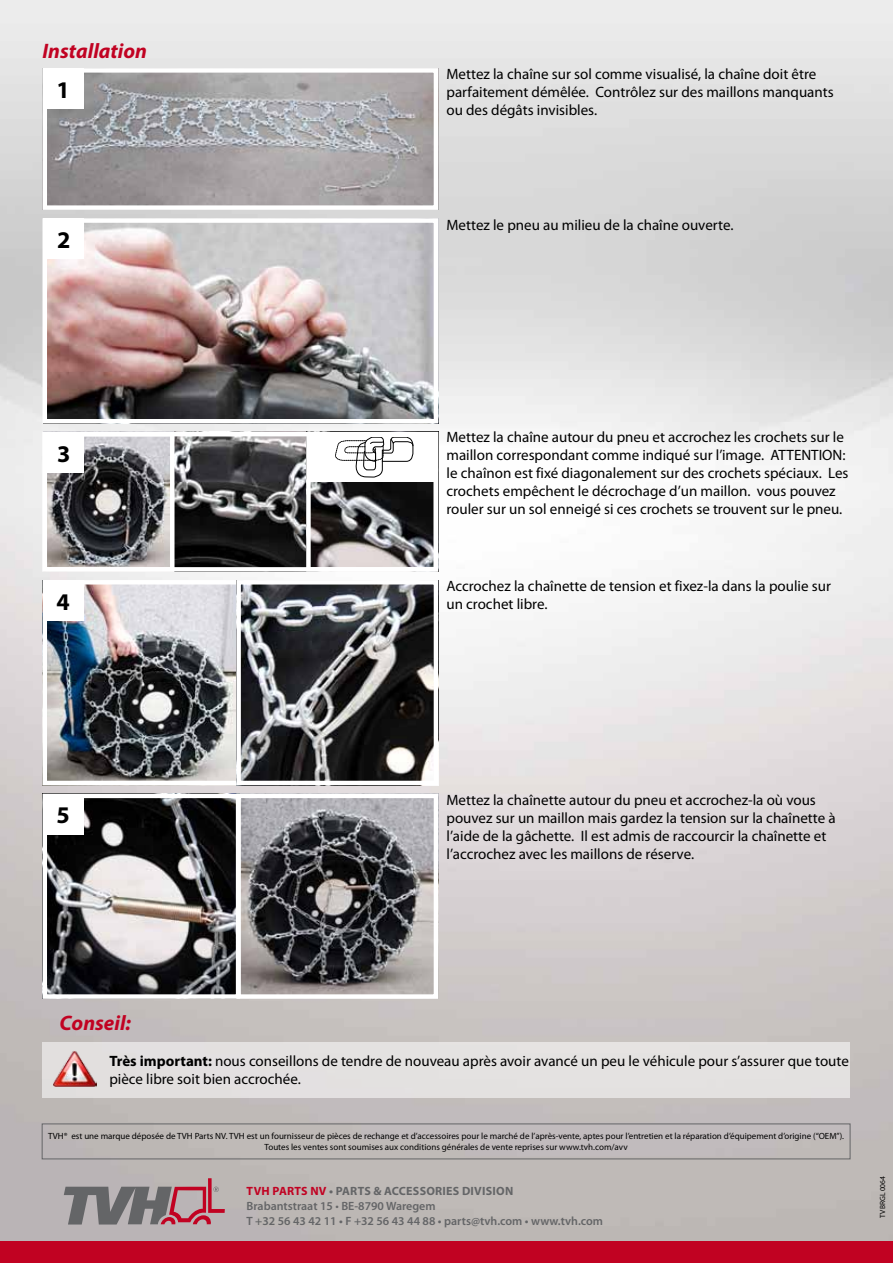
<style>
.page{position:relative;width:893px;height:1263px;background:#fff}
.page>*{position:absolute;margin:0;border:0;box-sizing:border-box;transform-origin:0 0}
.t1{font:700 24px "Myriad Pro";color:#000}
.t2{font:italic 700 21px "Myriad Pro";color:#c10222}
.t3{font:15px/18px "Myriad Pro";color:#000}
.t4{font:600 12px/15px "Myriad Pro";color:#646567}
.t5{font:700 12px "Myriad Pro";letter-spacing:.035em;color:#c10222}
.t6{font:9px/10.8px "Myriad Pro";color:#000;text-align:center}
.t7{font:7.5px "Myriad Pro";color:#000}
.s1{font-weight:700}
.s2{font-weight:400}
.s3{color:#646567}
</style>
<div class="page">
<img style="left:0;top:0;width:893px;height:1242px">
<div style="left:0;top:1242px;width:893px;height:21px;background:#c10222"></div>
<img style="left:48px;top:73px;width:385px;height:132px">
<img style="left:48px;top:223px;width:385px;height:195px">
<img style="left:48px;top:585px;width:188px;height:195px">
<div style="left:43px;top:580px;width:201px;height:205px;border:4px solid #fff"></div>
<img style="left:48px;top:437px;width:385px;height:130px">
<img style="left:241px;top:585px;width:192px;height:195px">
<div style="left:236px;top:580px;width:202px;height:205px;border:4px solid #fff"></div>
<img style="left:48px;top:799px;width:385px;height:195px">
<div style="left:43px;top:794px;width:197px;height:205px;border:4px solid #fff"></div>
<div style="left:236px;top:794px;width:202px;height:205px;border:4px solid #fff"></div>
<div style="left:43px;top:68px;width:41px;height:41px;background:#fff"></div>
<div style="left:43px;top:218px;width:41px;height:41px;background:#fff"></div>
<div style="left:43px;top:432px;width:41px;height:41px;background:#fff"></div>
<div style="left:43px;top:580px;width:41px;height:41px;background:#fff"></div>
<div style="left:43px;top:794px;width:41px;height:41px;background:#fff"></div>
<div style="left:42px;top:1123px;width:808px;height:36px;border:1px solid #646567"></div>
<svg style="left:64px;top:1178px;width:161px;height:46px;background:#9b858a"></svg>
<div style="left:43px;top:1042px;width:807px;height:55px;background:#e3e1e1"></div>
<img style="left:53px;top:1051px;width:44px;height:35px">
<div style="left:43px;top:68px;width:395px;height:142px;border:4px solid #fff"></div>
<div style="left:43px;top:218px;width:395px;height:205px;border:4px solid #fff"></div>
<div style="left:43px;top:432px;width:395px;height:140px;border:4px solid #fff"></div>
<div style="left:43px;top:432px;width:132px;height:140px;border:4px solid #fff"></div>
<div style="left:306px;top:432px;width:132px;height:140px;border:4px solid #fff"></div>
<div style="left:307px;top:433px;width:131px;height:48px;background:#fff"></div>
<svg style="left:335px;top:437px;width:78px;height:40px"></svg>
<h2 class="t2" style="left:43px;top:40px;width:106px">Installation</h2>
<h1 class="t1" style="left:56px;top:76px;width:15px">1</h1>
<h1 class="t1" style="left:57px;top:227px;width:15px">2</h1>
<h1 class="t1" style="left:57px;top:440px;width:15px">3</h1>
<h1 class="t1" style="left:56px;top:588px;width:15px">4</h1>
<p class="t3" style="left:446px;top:66px;width:389px">Mettez la chaîne sur sol comme visualisé, la chaîne doit être parfaitement démêlée. Contrôlez sur des maillons manquants ou des dégâts invisibles.</p>
<p class="t3" style="left:446px;top:216px;width:288px">Mettez le pneu au milieu de la chaîne ouverte.</p>
<p class="t3" style="left:446px;top:428px;width:404px">Mettez la chaîne autour du pneu et accrochez les crochets sur le maillon correspondant comme indiqué sur l’image. ATTENTION: le chaînon est fixé diagonalement sur des crochets spéciaux. Les crochets empêchent le décrochage d’un maillon. vous pouvez rouler sur un sol enneigé si ces crochets se trouvent sur le pneu.</p>
<p class="t3" style="left:446px;top:577px;width:386px">Accrochez la chaînette de tension et fixez-la dans la poulie sur un crochet libre.</p>
<h1 class="t1" style="left:56px;top:802px;width:15px">5</h1>
<p class="t3" style="left:446px;top:791px;width:391px">Mettez la chaînette autour du pneu et accrochez-la où vous pouvez sur un maillon mais gardez la tension sur la chaînette à l’aide de la gâchette. Il est admis de raccourcir la chaînette et l’accrochez avec les maillons de réserve.</p>
<h2 class="t2" style="left:60px;top:1011px;width:73px">Conseil:</h2>
<p class="t3" style="left:109px;top:1052px;width:741px"><span class="s1">TRÈS IMPORTANT:</span> nous conseillons de tendre de nouveau après avoir avancé un peu le véhicule pour s’assurer que toute pièce libre soit bien accrochée.</p>
<p class="t6" style="left:48px;top:1131px;width:798px">TVH® est une marque déposée de TVH Parts NV. TVH est un fournisseur de pièces de rechange et d’accessoires pour le marché de l’après-vente, aptes pour l’entretien et la réparation d’équipement d’origine (“OEM”).<br>Toutes les ventes sont soumises aux conditions générales de vente reprises sur www.tvh.com/avv</p>
<p class="t4" style="left:247px;top:1183px;width:358px;text-indent:111px"><span class="s1">TS &amp; ACCESSORIES DIVISION<br></span>Brabantstraat 15 <span class="s2">•</span> BE-8790 Waregem<br>T +32 56 43 42 11 • F +32 56 43 44 88 • parts@tvh.com • www.tvh.com</p>
<p class="t5" style="left:247px;top:1184px;width:97px">TVH PARTS NV <span class="s3">• PAR</span></p>
<p class="t7" style="left:878px;top:1217px;width:43px;rotate:-90deg">TVBRGL 0064</p>
</div>
